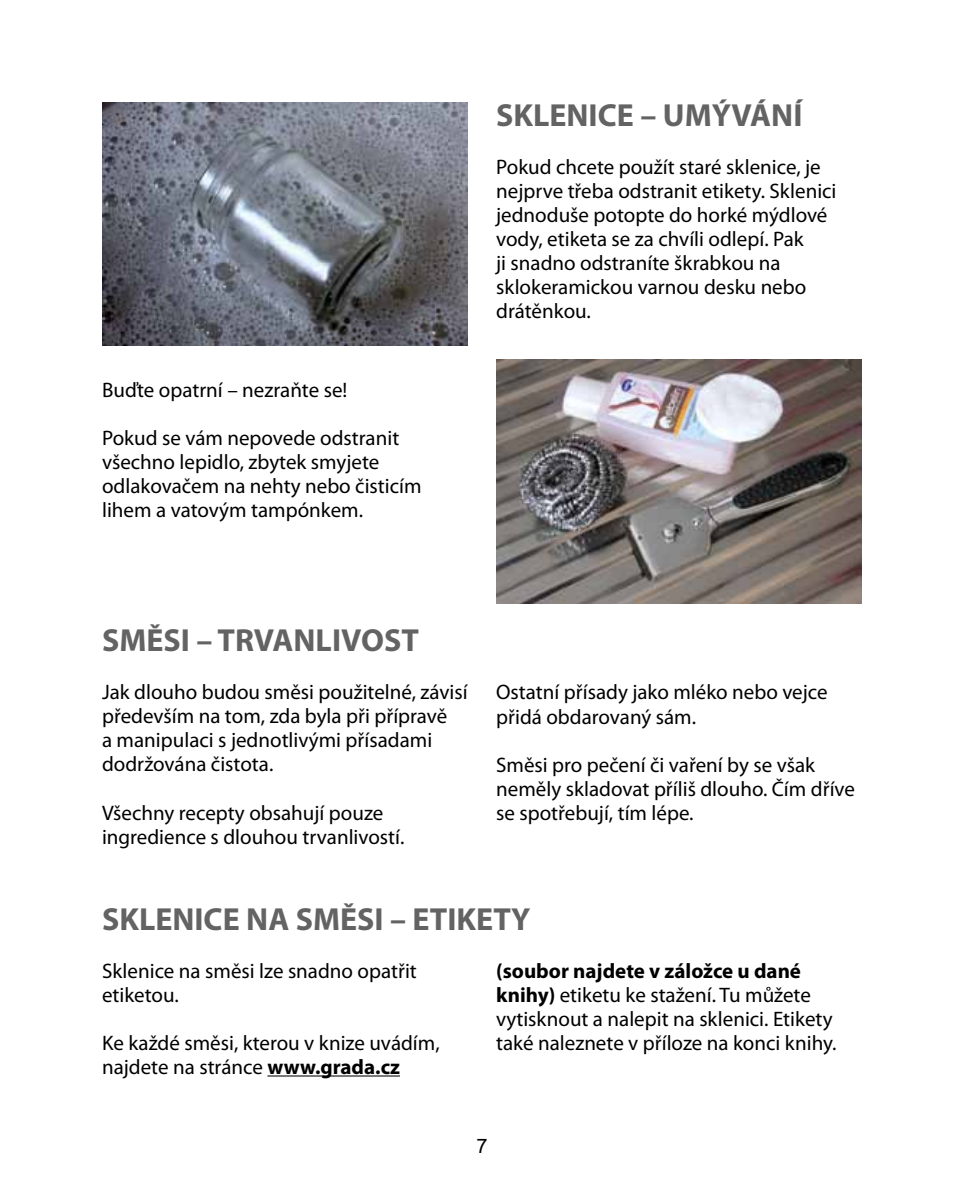
<style>
.page{position:relative;width:964px;height:1202px;background:#fff}
.page>*{position:absolute;margin:0;border:0;box-sizing:border-box;transform-origin:0 0}
.t1{font:700 32px "Myriad Pro";color:#646363}
.t2{font:21px/24px "Myriad Pro";color:#000}
.t3{font:20px "Arial";color:#000}
.s1{font-weight:700}
</style>
<div class="page">
<img style="left:496px;top:360px;width:366px;height:244px">
<img style="left:102px;top:102px;width:366px;height:244px">
<hr style="left:267px;top:1075px;width:133px;height:1px;background:#000">
<p class="t2" style="left:102px;top:378px;width:247px">Buďte opatrní – nezraňte se!</p>
<p class="t2" style="left:102px;top:426px;width:321px">Pokud se vám nepovede odstranit všechno lepidlo, zbytek smyjete odlakovačem na nehty nebo čisticím lihem a vatovým tampónkem.</p>
<h1 class="t1" style="left:496px;top:94px;width:308px">SKLENICE – UMÝVÁNÍ</h1>
<p class="t2" style="left:496px;top:155px;width:342px">Pokud chcete použít staré sklenice, je nejprve třeba odstranit etikety. Sklenici jednoduše potopte do horké mýdlové vody, etiketa se za chvíli odlepí. Pak<br>ji snadno odstraníte škrabkou na sklokeramickou varnou desku nebo drátěnkou.</p>
<h1 class="t1" style="left:102px;top:620px;width:318px">SMĚSI – TRVANLIVOST</h1>
<p class="t2" style="left:102px;top:680px;width:367px">Jak dlouho budou směsi použitelné, závisí především na tom, zda byla při přípravě<br>a manipulaci s jednotlivými přísadami dodržována čistota.</p>
<p class="t2" style="left:102px;top:800px;width:304px">Všechny recepty obsahují pouze ingredience s dlouhou trvanlivostí.</p>
<p class="t2" style="left:496px;top:680px;width:333px">Ostatní přísady jako mléko nebo vejce přidá obdarovaný sám.</p>
<p class="t2" style="left:496px;top:752px;width:360px">Směsi pro pečení či vaření by se však neměly skladovat příliš dlouho. Čím dříve se spotřebují, tím lépe.</p>
<h1 class="t1" style="left:102px;top:898px;width:430px">SKLENICE NA SMĚSI – ETIKETY</h1>
<p class="t2" style="left:102px;top:958px;width:316px">Sklenice na směsi lze snadno opatřit etiketou.</p>
<p class="t2" style="left:102px;top:1030px;width:339px">Ke každé směsi, kterou v knize uvádím, najdete na stránce <span class="s1">www.grada.cz</span></p>
<p class="t2" style="left:496px;top:958px;width:342px"><span class="s1">(soubor najdete v záložce u dané knihy)</span> etiketu ke stažení. Tu můžete vytisknout a nalepit na sklenici. Etikety také naleznete v příloze na konci knihy.</p>
<p class="t3" style="left:476px;top:1132px;width:13px">7</p>
</div>
